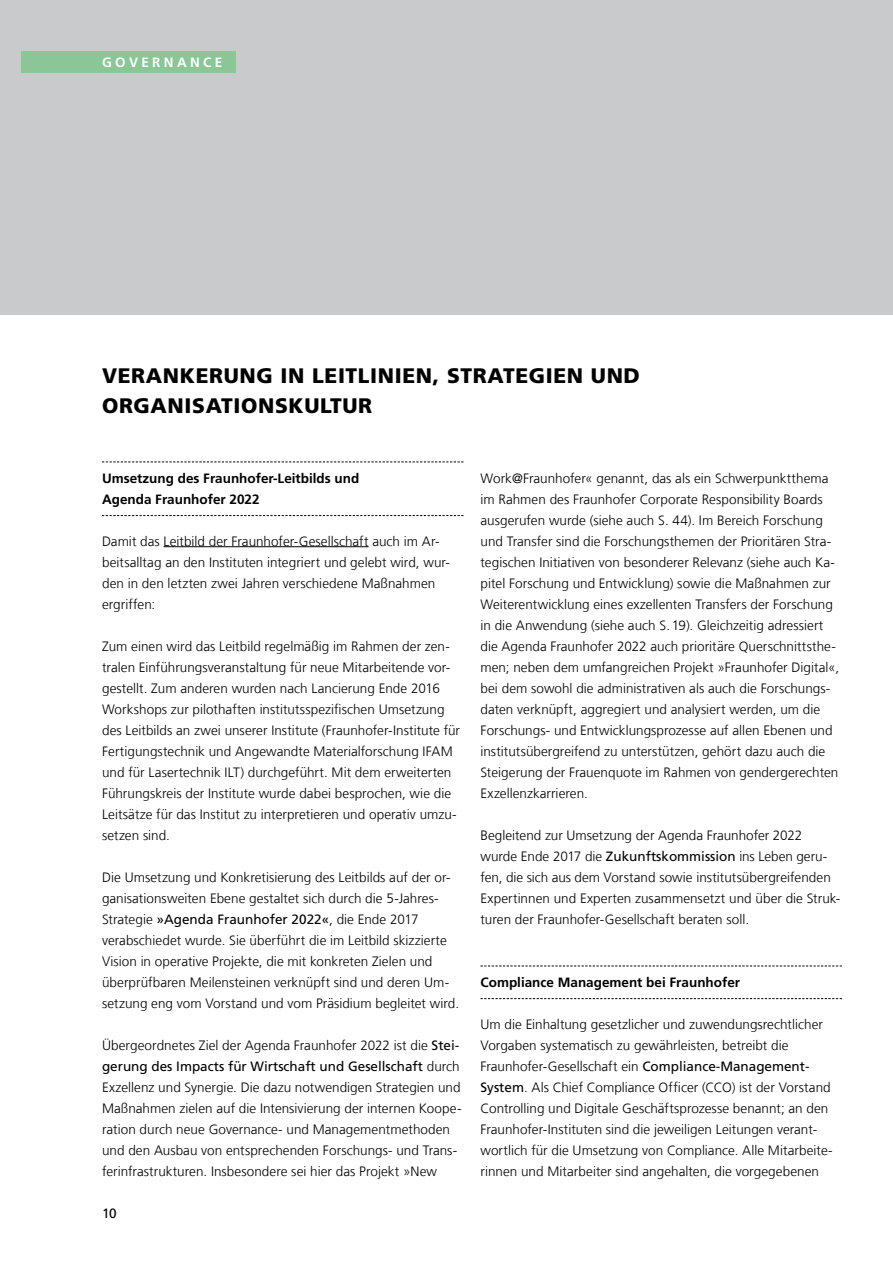
<style>
.page{position:relative;width:893px;height:1263px;background:#fff}
.page>*{position:absolute;margin:0;border:0;box-sizing:border-box;transform-origin:0 0}
.t1{font:900 21px/30px "Frutiger LT Com";letter-spacing:.03em;color:#000}
.t2{font:300 13.5px/21px "Frutiger LT Com";letter-spacing:.005em;color:#000}
.t3{font:700 13.5px/21px "Frutiger LT Com";color:#000}
.t4{font:700 13.5px "Frutiger LT Com";letter-spacing:.25em;color:#fff}
.t5{font:13.5px "Frutiger LT Com";color:#000}
.s1{font-weight:400}
</style>
<div class="page">
<div style="left:0;top:0;width:893px;height:315px;background:#c8cacc"></div>
<svg style="left:102px;top:461px;width:361px;height:1px"></svg>
<svg style="left:102px;top:515px;width:361px;height:1px"></svg>
<hr style="left:164px;top:546px;width:205px;height:1px;background:#000">
<svg style="left:480px;top:965px;width:362px;height:1px"></svg>
<svg style="left:480px;top:998px;width:362px;height:1px"></svg>
<div style="left:21px;top:51px;width:215px;height:21px;background:#8ac696"></div>
<p class="t4" style="left:102px;top:54px;width:122px">GOVERNANCE</p>
<h1 class="t1" style="left:102px;top:360px;width:539px">VERANKERUNG IN LEITLINIEN, STRATEGIEN UND<br>ORGANISATIONSKULTUR</h1>
<p class="t3" style="left:102px;top:468px;width:259px">Umsetzung des Fraunhofer-Leitbilds und<br>Agenda Fraunhofer 2022</p>
<p class="t2" style="left:102px;top:531px;width:349px">Damit das Leitbild der Fraunhofer-Gesellschaft auch im Ar&shy;beitsalltag an den Instituten integriert und gelebt wird, wur&shy;den in den letzten zwei Jahren verschiedene Maßnahmen ergriffen:</p>
<p class="t2" style="left:102px;top:636px;width:360px">Zum einen wird das Leitbild regelmäßig im Rahmen der zen&shy;tralen Einführungsveranstaltung für neue Mitarbeitende vor&shy;gestellt. Zum anderen wurden nach Lancierung Ende 2016<br>Workshops zur pilothaften institutsspezifischen Umsetzung des Leitbilds an zwei unserer Institute (Fraunhofer-Institute für Fertigungstechnik und Angewandte Materialforschung IFAM und für Lasertechnik ILT) durchgeführt. Mit dem erweiterten Führungskreis der Institute wurde dabei besprochen, wie die Leitsätze für das Institut zu interpretieren und operativ umzu&shy;setzen sind.</p>
<p class="t2" style="left:102px;top:867px;width:359px">Die Umsetzung und Konkretisierung des Leitbilds auf der or&shy;ganisationsweiten Ebene gestaltet sich durch die 5-Jahres-Strategie <span class="s1">»Agenda Fraunhofer 2022«</span>, die Ende 2017 verabschiedet wurde. Sie überführt die im Leitbild skizzierte Vision in operative Projekte, die mit konkreten Zielen und überprüfbaren Meilensteinen verknüpft sind und deren Um&shy;setzung eng vom Vorstand und vom Präsidium begleitet wird.</p>
<p class="t2" style="left:102px;top:1035px;width:361px">Übergeordnetes Ziel der Agenda Fraunhofer 2022 ist die <span class="s1">Stei&shy;gerung des Impacts für Wirtschaft und Gesellschaft</span> durch Exzellenz und Synergie. Die dazu notwendigen Strategien und Maßnahmen zielen auf die Intensivierung der internen Koope&shy;ration durch neue Governance- und Managementmethoden und den Ausbau von entsprechenden Forschungs- und Trans&shy;ferinfrastrukturen. Insbesondere sei hier das Projekt »New</p>
<p class="t5" style="left:102px;top:1205px;width:16px">10</p>
<p class="t2" style="left:480px;top:468px;width:360px">Work@Fraunhofer« genannt, das als ein Schwerpunktthema im Rahmen des Fraunhofer Corporate Responsibility Boards ausgerufen wurde (siehe auch S. 44). Im Bereich Forschung und Transfer sind die Forschungsthemen der Prioritären Stra&shy;tegischen Initiativen von besonderer Relevanz (siehe auch Ka&shy;pitel Forschung und Entwicklung) sowie die Maßnahmen zur Weiterentwicklung eines exzellenten Transfers der Forschung in die Anwendung (siehe auch S.19). Gleichzeitig adressiert die Agenda Fraunhofer 2022 auch prioritäre Querschnittsthe&shy;men; neben dem umfangreichen Projekt »Fraunhofer Digital«, bei dem sowohl die administrativen als auch die Forschungs&shy;daten verknüpft, aggregiert und analysiert werden, um die Forschungs- und Entwicklungsprozesse auf allen Ebenen und institutsübergreifend zu unterstützen, gehört dazu auch die Steigerung der Frauenquote im Rahmen von gendergerechten Exzellenzkarrieren.</p>
<p class="t2" style="left:480px;top:825px;width:361px">Begleitend zur Umsetzung der Agenda Fraunhofer 2022 wurde Ende 2017 die <span class="s1">Zukunftskommission</span> ins Leben geru&shy;fen, die sich aus dem Vorstand sowie institutsübergreifenden Expertinnen und Experten zusammensetzt und über die Struk&shy;turen der Fraunhofer-Gesellschaft beraten soll.</p>
<p class="t3" style="left:480px;top:972px;width:261px">Compliance Management bei Fraunhofer</p>
<p class="t2" style="left:480px;top:1014px;width:354px">Um die Einhaltung gesetzlicher und zuwendungsrechtlicher Vorgaben systematisch zu gewährleisten, betreibt die Fraunhofer-Gesellschaft ein <span class="s1">Compliance-Management-System</span>. Als Chief Compliance Officer (CCO) ist der Vorstand Controlling und Digitale Geschäftsprozesse benannt; an den Fraunhofer-Instituten sind die jeweiligen Leitungen verant&shy;wortlich für die Umsetzung von Compliance. Alle Mitarbeite&shy;rinnen und Mitarbeiter sind angehalten, die vorgegebenen</p>
</div>
